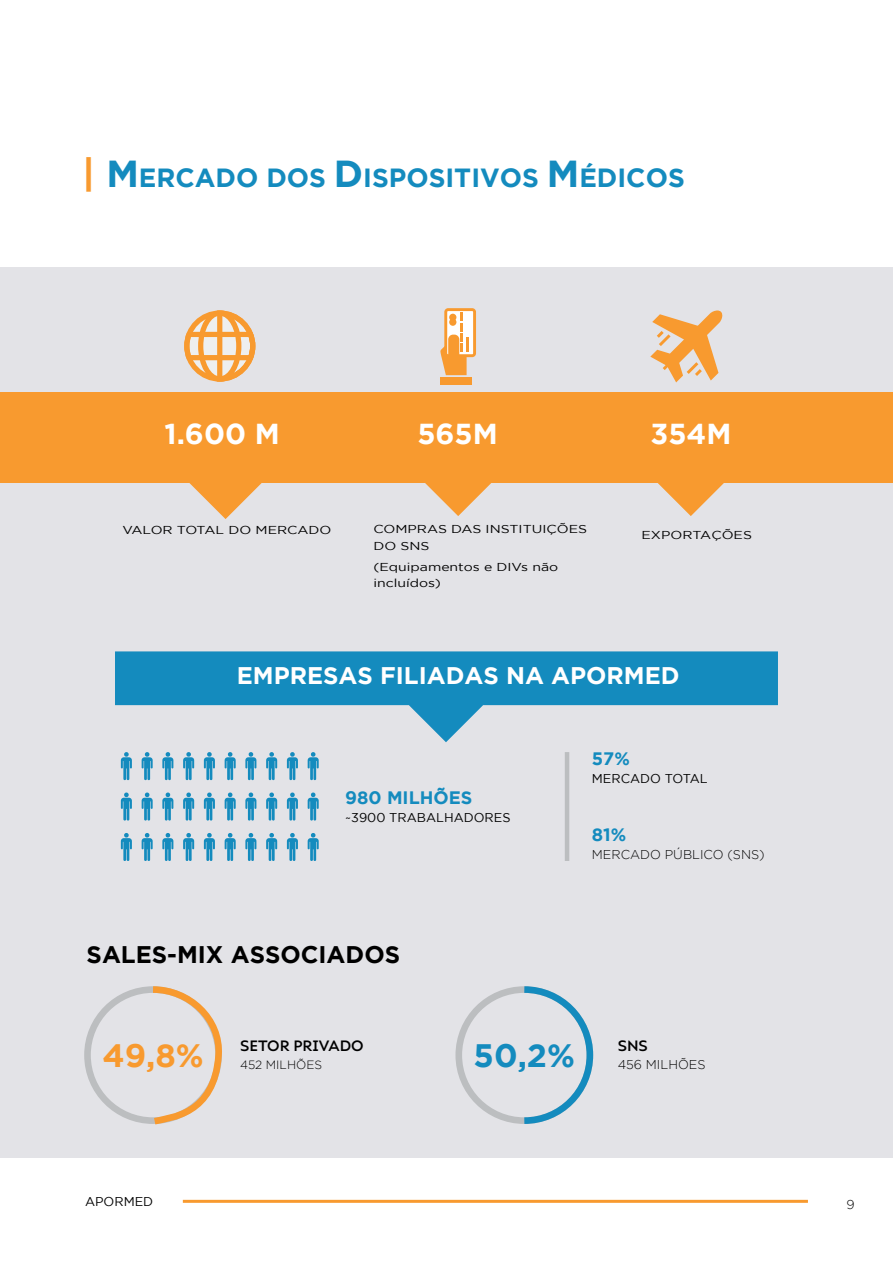
<style>
.page{position:relative;width:893px;height:1263px;background:#fff}
.page>*{position:absolute;margin:0;border:0;box-sizing:border-box;transform-origin:0 0}
.t1{font:700 32.4px "Gotham";color:#f89a2f}
.t2{font:700 32.4px "Gotham";color:#148bbe}
.t3{font:700 28.8px "Gotham";color:#fff}
.t4{font:700 26.25px "Gotham";color:#148bbe}
.t5{font:700 24px "Gotham";color:#fff}
.t6{font:700 24px "Gotham";color:#000}
.t7{font:700 18px "Gotham";color:#148bbe}
.t8{font:500 15px "Ariana Pro";color:#000}
.t9{font:12.75px "Gotham";color:#000}
.t10{font:300 12.75px "Gotham";color:#000}
.t11{font:300 12px "Gotham";color:#000}
.t12{font:11.55px/16.5px "Gotham";color:#000;scale:1.22 1}
.s1{font-size:37.5px;color:#f89a2f}
.s2{font-size:37.5px}
</style>
<div class="page">
<div style="left:0;top:267px;width:893px;height:890px;background:#e3e3e7"></div>
<svg style="left:115px;top:651px;width:663px;height:91px;fill:#148bbe"></svg>
<div style="left:0;top:392px;width:893px;height:91px;background:#f89a2f"></div>
<svg style="left:184px;top:310px;width:71px;height:72px"></svg>
<svg style="left:189px;top:483px;width:73px;height:36px"></svg>
<svg style="left:440px;top:308px;width:36px;height:67px"></svg>
<div style="left:440px;top:377px;width:32px;height:8px;background:#f89a2f"></div>
<svg style="left:425px;top:483px;width:66px;height:33px"></svg>
<svg style="left:650px;top:310px;width:73px;height:72px"></svg>
<svg style="left:658px;top:483px;width:66px;height:33px"></svg>
<svg style="left:121px;top:752px;width:11px;height:28px"></svg>
<svg style="left:142px;top:752px;width:11px;height:28px"></svg>
<svg style="left:162px;top:752px;width:11px;height:28px"></svg>
<svg style="left:183px;top:752px;width:11px;height:28px"></svg>
<svg style="left:204px;top:752px;width:11px;height:28px"></svg>
<svg style="left:225px;top:752px;width:11px;height:28px"></svg>
<svg style="left:245px;top:752px;width:11px;height:28px"></svg>
<svg style="left:266px;top:752px;width:11px;height:28px"></svg>
<svg style="left:287px;top:752px;width:11px;height:28px"></svg>
<svg style="left:308px;top:752px;width:11px;height:28px"></svg>
<svg style="left:121px;top:792px;width:11px;height:28px"></svg>
<svg style="left:142px;top:792px;width:11px;height:28px"></svg>
<svg style="left:162px;top:792px;width:11px;height:28px"></svg>
<svg style="left:183px;top:792px;width:11px;height:28px"></svg>
<svg style="left:204px;top:792px;width:11px;height:28px"></svg>
<svg style="left:225px;top:792px;width:11px;height:28px"></svg>
<svg style="left:245px;top:792px;width:11px;height:28px"></svg>
<svg style="left:266px;top:792px;width:11px;height:28px"></svg>
<svg style="left:287px;top:792px;width:11px;height:28px"></svg>
<svg style="left:308px;top:792px;width:11px;height:28px"></svg>
<svg style="left:121px;top:833px;width:11px;height:28px"></svg>
<svg style="left:142px;top:833px;width:11px;height:28px"></svg>
<svg style="left:162px;top:833px;width:11px;height:28px"></svg>
<svg style="left:183px;top:833px;width:11px;height:28px"></svg>
<svg style="left:204px;top:833px;width:11px;height:28px"></svg>
<svg style="left:225px;top:833px;width:11px;height:28px"></svg>
<svg style="left:245px;top:833px;width:11px;height:28px"></svg>
<svg style="left:266px;top:833px;width:11px;height:28px"></svg>
<svg style="left:287px;top:833px;width:11px;height:28px"></svg>
<svg style="left:308px;top:833px;width:11px;height:28px"></svg>
<hr style="left:565px;top:752px;width:4px;height:109px;background:#bcbec0">
<div style="left:84px;top:986px;width:138px;height:138px;border:7px solid #bcbec0;border-radius:50%"></div>
<svg style="left:146px;top:986px;width:75px;height:139px"></svg>
<div style="left:455px;top:986px;width:138px;height:138px;border:7px solid #bcbec0;border-radius:50%"></div>
<svg style="left:518px;top:986px;width:76px;height:138px"></svg>
<hr style="left:183px;top:1200px;width:625px;height:3px;background:#f89a2f">
<h3 class="t4" style="left:82px;top:163px;width:604px"><span class="s1">|</span> <span class="s2">M</span>ERCADO DOS <span class="s2">D</span>ISPOSITIVOS <span class="s2">M</span>ÉDICOS</h3>
<h2 class="t3" style="left:165px;top:417px;width:117px">1.600 M</h2>
<h2 class="t3" style="left:417px;top:417px;width:82px">565M</h2>
<h2 class="t3" style="left:651px;top:417px;width:82px">354M</h2>
<p class="t12" style="left:373px;top:521px;width:177px">COMPRAS DAS INSTITUIÇÕES<br>DO SNS</p>
<p class="t12" style="left:373px;top:558px;width:153px">(Equipamentos e DIVs não incluídos)</p>
<p class="t12" style="left:122px;top:521px;width:173px">VALOR TOTAL DO MERCADO</p>
<p class="t12" style="left:642px;top:526px;width:92px">EXPORTAÇÕES</p>
<h3 class="t5" style="left:237px;top:662px;width:444px">EMPRESAS FILIADAS NA APORMED</h3>
<h3 class="t7" style="left:345px;top:787px;width:129px">980 MILHÕES</h3>
<p class="t9" style="left:345px;top:810px;width:167px">~3900 TRABALHADORES</p>
<h3 class="t7" style="left:592px;top:748px;width:39px">57%</h3>
<p class="t9" style="left:592px;top:772px;width:117px">MERCADO TOTAL</p>
<h3 class="t7" style="left:592px;top:824px;width:36px">81%</h3>
<p class="t10" style="left:592px;top:847px;width:174px">MERCADO PÚBLICO (SNS)</p>
<h3 class="t6" style="left:87px;top:940px;width:315px">SALES-MIX ASSOCIADOS</h3>
<h1 class="t1" style="left:102px;top:1037px;width:103px">49,8%</h1>
<p class="t8" style="left:240px;top:1035px;width:125px">SETOR PRIVADO</p>
<p class="t11" style="left:240px;top:1058px;width:83px">452 MILHÕES</p>
<h1 class="t2" style="left:474px;top:1037px;width:103px">50,2%</h1>
<p class="t8" style="left:618px;top:1035px;width:32px">SNS</p>
<p class="t10" style="left:618px;top:1057px;width:89px">456 MILHÕES</p>
<p class="t9" style="left:85px;top:1194px;width:70px">APORMED</p>
<p class="t10" style="left:846px;top:1197px;width:10px">9</p>
</div>
